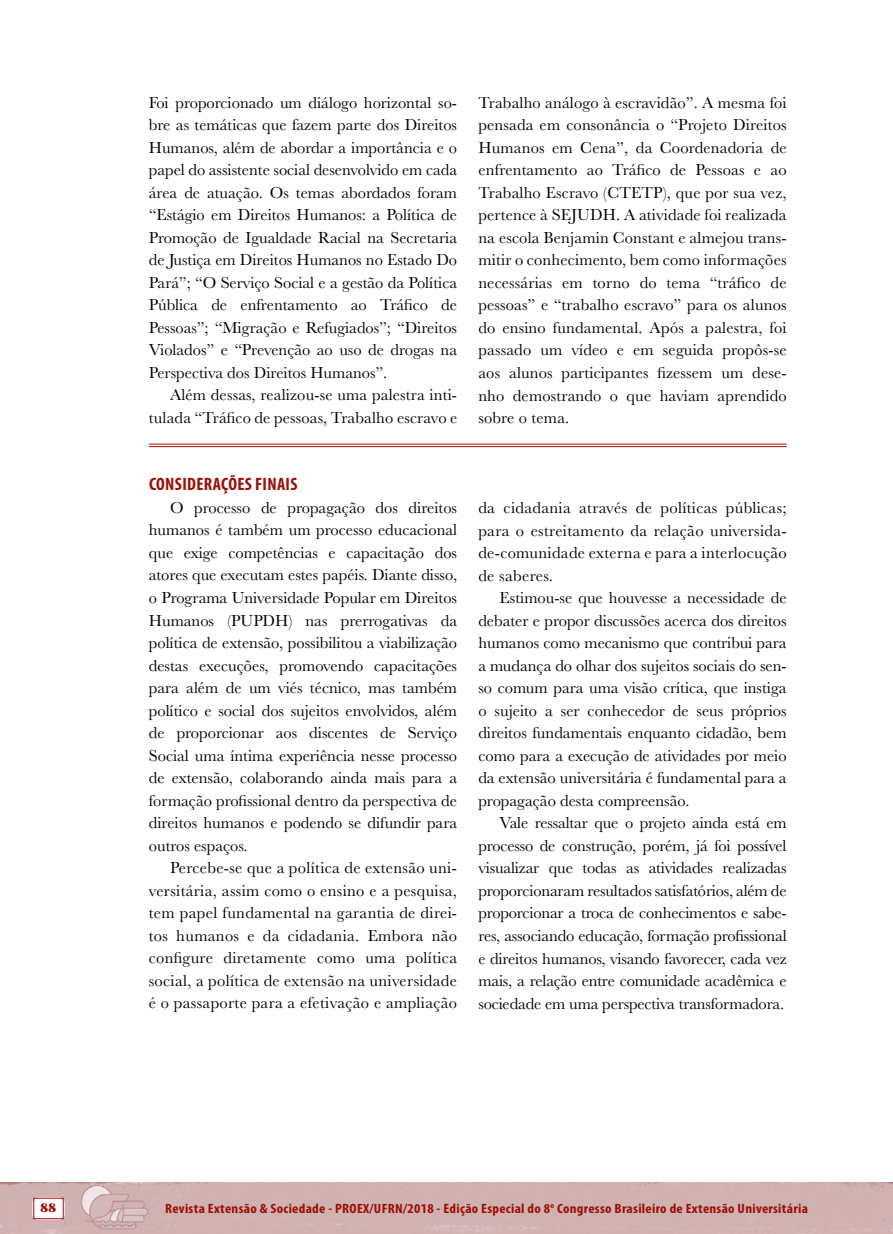
<style>
.page{position:relative;width:893px;height:1234px;background:#fff}
.page>*{position:absolute;margin:0;border:0;box-sizing:border-box;transform-origin:0 0}
.t1{font:700 condensed 18px "Myriad Pro";letter-spacing:.02em;color:#9c1006}
.t2{font:16.5px/22.5px "Baskerville";letter-spacing:.01em;color:#000;text-align:justify}
.t3{font:700 condensed 13.5px "Myriad Pro";letter-spacing:.02em;color:#9c1006;scale:1.1 1}
.t4{font:12px "Escafina Low";color:#9c1006;scale:1.1 1}
</style>
<div class="page">
<div style="left:0;top:1182px;width:893px;height:51px;background:#d0b2b2"></div>
<hr style="left:149px;top:444px;width:638px;height:1px;background:#9c1006">
<hr style="left:149px;top:446px;width:638px;height:1px;background:#9c1006">
<svg style="left:32px;top:1196px;width:33px;height:23px"></svg>
<div style="left:33px;top:1197px;width:31px;height:21px;background:#fff"></div>
<p class="t4" style="left:40px;top:1199px;width:16px">88</p>
<p class="t2" style="left:149px;top:91px;width:310px">Foi proporcionado um diálogo horizontal so&shy;bre as temáticas que fazem parte dos Direitos Humanos, além de abordar a importância e o papel do assistente social desenvolvido em cada área de atuação. Os temas abordados foram “Estágio em Direitos Humanos: a Política de Promoção de Igualdade Racial na Secretaria de Justiça em Direitos Humanos no Estado Do Pará”; “O Serviço Social e a gestão da Política Pública de enfrentamento ao Tráfico de Pessoas”; “Migração e Refugiados”; “Direitos Violados” e “Prevenção ao uso de drogas na Perspectiva dos Direitos Humanos”.</p>
<p class="t2" style="left:149px;top:383px;width:310px;text-align:right">Além dessas, realizou-se uma palestra inti&shy;tulada “Tráfico de pessoas, Trabalho escravo e</p>
<p class="t1" style="left:149px;top:474px;width:150px">CONSIDERAÇÕES FINAIS</p>
<p class="t2" style="left:149px;top:496px;width:310px;text-indent:21px">O processo de propagação dos direitos humanos é também um processo educacional que exige competências e capacitação dos atores que executam estes papéis. Diante disso, o Programa Universidade Popular em Direitos Humanos (PUPDH) nas prerrogativas da política de extensão, possibilitou a viabilização destas execuções, promovendo capacitações para além de um viés técnico, mas também político e social dos sujeitos envolvidos, além de proporcionar aos discentes de Serviço Social uma íntima experiência nesse processo de extensão, colaborando ainda mais para a formação profissional dentro da perspectiva de direitos humanos e podendo se difundir para outros espaços.</p>
<p class="t2" style="left:149px;top:856px;width:310px;text-indent:21px">Percebe-se que a política de extensão uni&shy;versitária, assim como o ensino e a pesquisa, tem papel fundamental na garantia de direi&shy;tos humanos e da cidadania. Embora não configure diretamente como uma política social, a política de extensão na universidade é o passaporte para a efetivação e ampliação</p>
<p class="t2" style="left:478px;top:91px;width:310px">Trabalho análogo à escravidão”. A mesma foi pensada em consonância o “Projeto Direitos Humanos em Cena”, da Coordenadoria de enfrentamento ao Tráfico de Pessoas e ao Trabalho Escravo (CTETP), que por sua vez, pertence à SEJUDH. A atividade foi realizada na escola Benjamin Constant e almejou trans&shy;mitir o conhecimento, bem como informações necessárias em torno do tema “tráfico de pessoas” e “trabalho escravo” para os alunos do ensino fundamental. Após a palestra, foi passado um vídeo e em seguida propôs-se aos alunos participantes fizessem um dese&shy;nho demostrando o que haviam aprendido sobre o tema.</p>
<p class="t2" style="left:478px;top:496px;width:310px">da cidadania através de políticas públicas; para o estreitamento da relação universida&shy;de-comunidade externa e para a interlocução de saberes.</p>
<p class="t2" style="left:478px;top:586px;width:310px;text-indent:21px">Estimou-se que houvesse a necessidade de debater e propor discussões acerca dos direitos humanos como mecanismo que contribui para a mudança do olhar dos sujeitos sociais do sen&shy;so comum para uma visão crítica, que instiga o sujeito a ser conhecedor de seus próprios direitos fundamentais enquanto cidadão, bem como para a execução de atividades por meio da extensão universitária é fundamental para a propagação desta compreensão.</p>
<p class="t2" style="left:478px;top:811px;width:310px;text-indent:21px">Vale ressaltar que o projeto ainda está em processo de construção, porém, já foi possível visualizar que todas as atividades realizadas proporcionaram resultados satisfatórios, além de proporcionar a troca de conhecimentos e sabe&shy;res, associando educação, formação profissional e direitos humanos, visando favorecer, cada vez mais, a relação entre comunidade acadêmica e sociedade em uma perspectiva transformadora.</p>
<p class="t3" style="left:165px;top:1200px;width:586px">Revista Extensão &amp; Sociedade - PROEX/UFRN/2018 - Edição Especial do 8<sup>o</sup> Congresso Brasileiro de Extensão Universitária</p>
</div>
